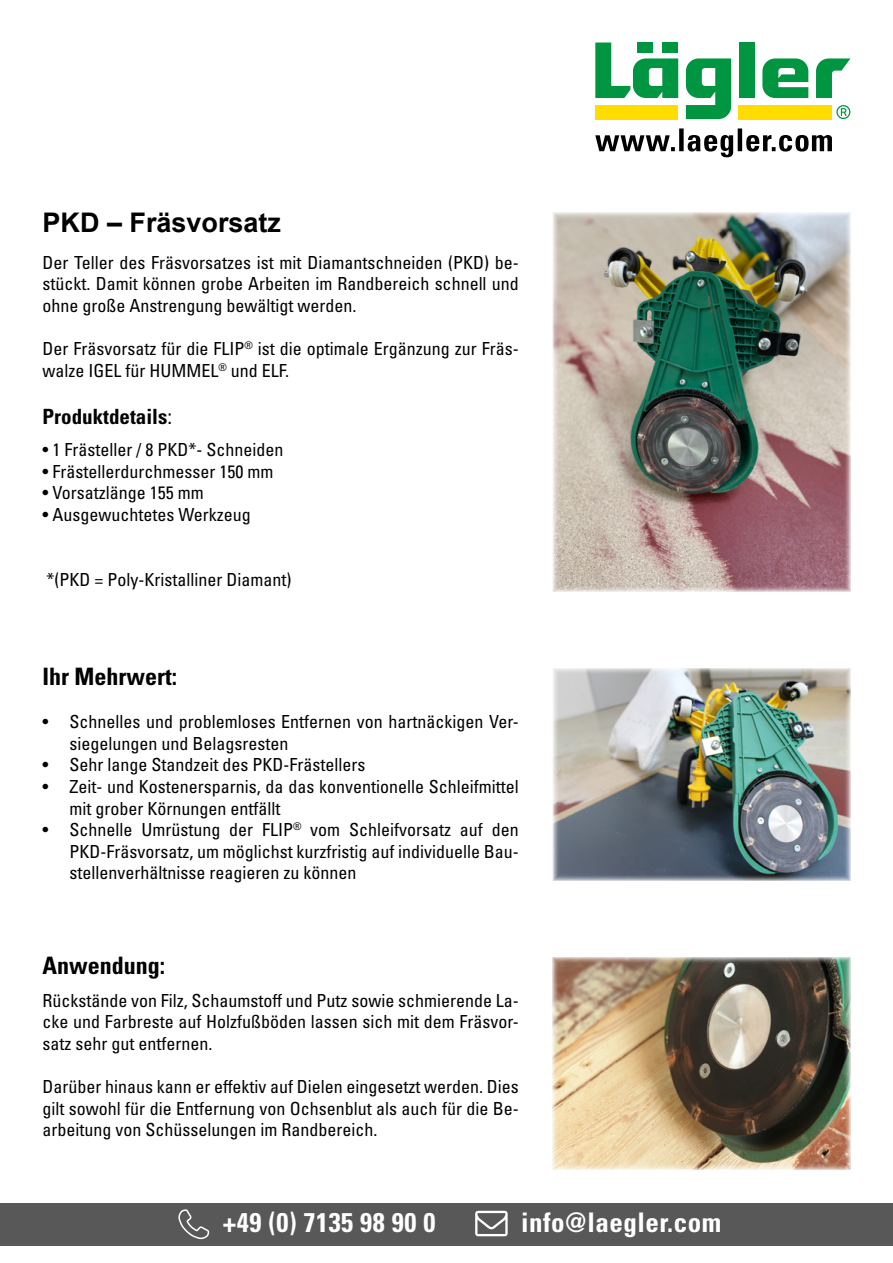
<style>
.page{position:relative;width:893px;height:1263px;background:#fff}
.page>*{position:absolute;margin:0;border:0;box-sizing:border-box;transform-origin:0 0}
.t1{font:700 condensed 27px "Univers LT Std";letter-spacing:.02em;color:#fff}
.t2{font:700 27px "Arial";color:#020203}
.t3{font:700 condensed 24px "Univers LT Pro";color:#020203}
.t4{font:700 condensed 21px "Univers LT Pro";color:#020203}
.t5{font:condensed 18px/21.6px "Univers LT Pro";color:#020203;text-align:justify}
.s1{font-weight:400}
</style>
<div class="page">
<img style="left:553px;top:957px;width:297px;height:212px">
<img style="left:553px;top:213px;width:297px;height:378px">
<img style="left:553px;top:668px;width:297px;height:212px">
<div style="left:0;top:1203px;width:893px;height:43px;background:#595858"></div>
<svg style="left:178px;top:1209px;width:32px;height:31px"></svg>
<svg style="left:475px;top:1211px;width:33px;height:25px"></svg>
<div style="left:595px;top:105px;width:83px;height:14px;background:#fd0"></div>
<div style="left:739px;top:105px;width:93px;height:14px;background:#fd0"></div>
<svg style="left:816px;top:58px;width:34px;height:40px"></svg>
<svg style="left:762px;top:58px;width:46px;height:40px"></svg>
<div style="left:739px;top:43px;width:16px;height:55px;background:#009641"></div>
<svg style="left:686px;top:58px;width:45px;height:61px"></svg>
<svg style="left:595px;top:43px;width:83px;height:55px"></svg>
<svg style="left:836px;top:105px;width:14px;height:14px"></svg>
<svg style="left:595px;top:128px;width:237px;height:29px"></svg>
<h1 class="t2" style="left:43px;top:204px;width:240px">PKD – Fräsvorsatz</h1>
<p class="t5" style="left:43px;top:251px;width:478px">Der Teller des Fräsvorsatzes ist mit Diamantschneiden (PKD) be&shy;stückt. Damit können grobe Arbeiten im Randbereich schnell und ohne große Anstrengung bewältigt werden.</p>
<p class="t5" style="left:43px;top:338px;width:478px">Der Fräsvorsatz für die FLIP<sup>®</sup> ist die optimale Ergänzung zur Fräs&shy;walze IGEL für HUMMEL<sup>®</sup> und ELF.</p>
<p class="t4" style="left:43px;top:403px;width:131px">Produktdetails<span class="s1">:</span></p>
<p class="t5" style="left:43px;top:439px;width:242px">• 1 Frästeller / 8 PKD*- Schneiden</p>
<p class="t5" style="left:43px;top:460px;width:232px">• Frästellerdurchmesser 150 mm</p>
<p class="t5" style="left:43px;top:482px;width:163px">• Vorsatzlänge 155 mm</p>
<p class="t5" style="left:43px;top:503px;width:210px">• Ausgewuchtetes Werkzeug</p>
<p class="t5" style="left:47px;top:568px;width:246px">*(PKD = Poly-Kristalliner Diamant)</p>
<h2 class="t3" style="left:43px;top:662px;width:136px">Ihr Mehrwert:</h2>
<p class="t5" style="left:70px;top:711px;width:451px;text-indent:-27px">• Schnelles und problemloses Entfernen von hartnäckigen Ver&shy;siegelungen und Belagsresten</p>
<p class="t5" style="left:43px;top:754px;width:324px">• Sehr lange Standzeit des PKD-Frästellers</p>
<p class="t5" style="left:70px;top:775px;width:451px;text-indent:-27px">• Zeit- und Kostenersparnis, da das konventionelle Schleifmittel mit grober Körnungen entfällt</p>
<p class="t5" style="left:70px;top:819px;width:451px;text-indent:-27px">• Schnelle Umrüstung der FLIP<sup>®</sup> vom Schleifvorsatz auf den PKD-Fräsvorsatz, um möglichst kurzfristig auf individuelle Bau&shy;stellenverhältnisse reagieren zu können</p>
<h2 class="t3" style="left:43px;top:951px;width:124px">Anwendung:</h2>
<p class="t5" style="left:43px;top:989px;width:478px">Rückstände von Filz, Schaumstoff und Putz sowie schmierende La&shy;cke und Farbreste auf Holzfußböden lassen sich mit dem Fräsvor&shy;satz sehr gut entfernen.</p>
<p class="t5" style="left:43px;top:1075px;width:478px">Darüber hinaus kann er effektiv auf Dielen eingesetzt werden. Dies gilt sowohl für die Entfernung von Ochsenblut als auch für die Be&shy;arbeitung von Schüsselungen im Randbereich.</p>
<h1 class="t1" style="left:223px;top:1206px;width:214px">+49 (0) 7135 98 90 0</h1>
<h1 class="t1" style="left:521px;top:1206px;width:202px">info@laegler.com</h1>
</div>
